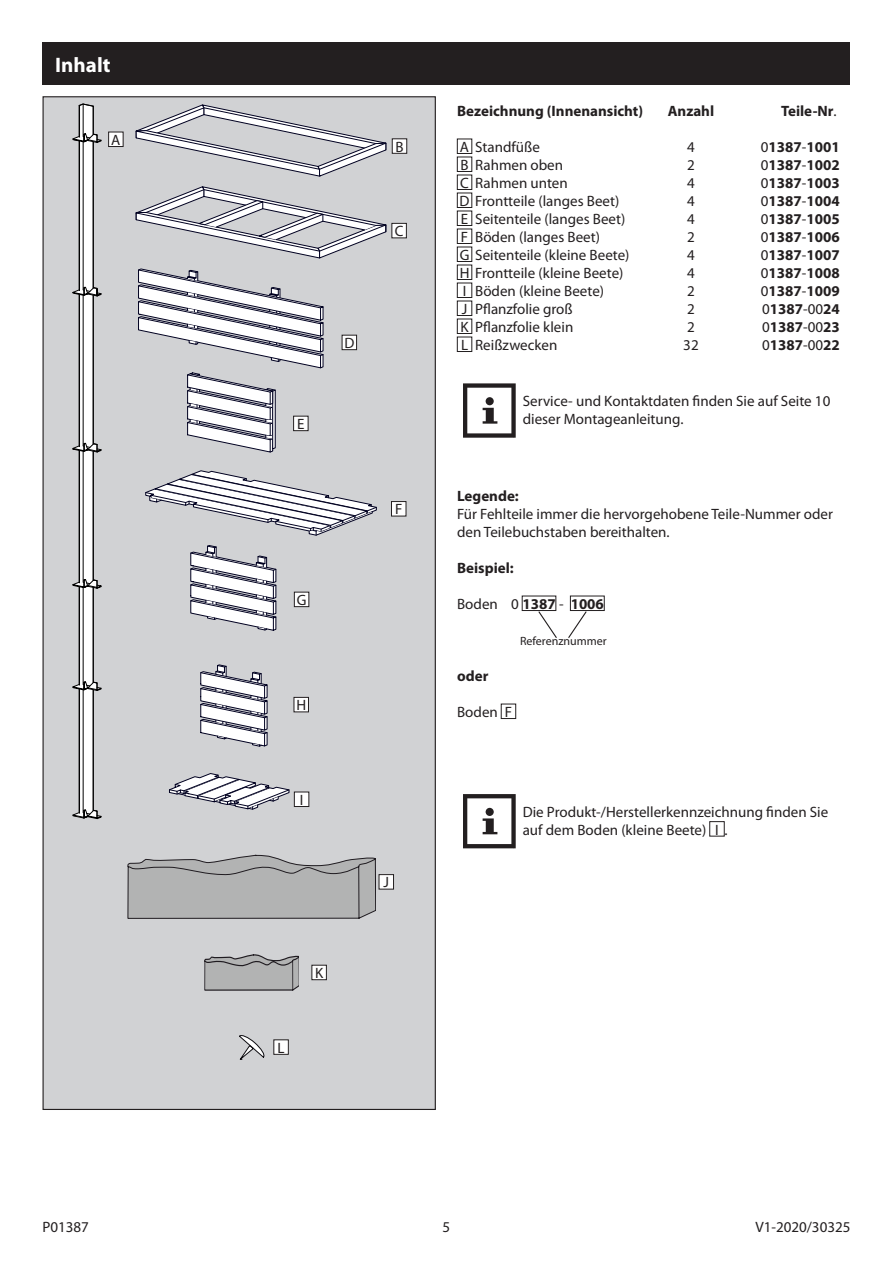
<style>
.page{position:relative;width:893px;height:1263px;background:#fff}
.page>*{position:absolute;margin:0;border:0;box-sizing:border-box;transform-origin:0 0}
.Überschrift_Balken{font:700 21px "Myriad Pro";color:#fff}
.Fließtext{font:15px/18px "Myriad Pro";color:#231f20}
.Fließtext-2{font:700 15px "Myriad Pro";color:#231f20}
.Benennung_Hecht{font:15px "Myriad Pro";color:#231f20}
.Benennung_Hecht-2{font:700 15px "Myriad Pro";color:#231f20}
.Seitennummerierung{font:15px "Myriad Pro";color:#231f20}
.Fließtext-3{font:12px "Myriad Pro";color:#231f20}
.s1{font-weight:400}
.s2{font-weight:700}
</style>
<div class="page">
<div style="left:43px;top:43px;width:807px;height:42px;background:#231f20"></div>
<div style="left:457px;top:139px;width:15px;height:15px;border:1px solid #231f20"></div>
<div style="left:457px;top:157px;width:15px;height:15px;border:1px solid #231f20"></div>
<div style="left:457px;top:175px;width:15px;height:15px;border:1px solid #231f20"></div>
<div style="left:457px;top:193px;width:15px;height:15px;border:1px solid #231f20"></div>
<div style="left:457px;top:211px;width:15px;height:15px;border:1px solid #231f20"></div>
<div style="left:457px;top:229px;width:15px;height:15px;border:1px solid #231f20"></div>
<div style="left:457px;top:247px;width:15px;height:15px;border:1px solid #231f20"></div>
<div style="left:457px;top:265px;width:15px;height:15px;border:1px solid #231f20"></div>
<div style="left:457px;top:283px;width:15px;height:15px;border:1px solid #231f20"></div>
<div style="left:457px;top:301px;width:15px;height:15px;border:1px solid #231f20"></div>
<div style="left:457px;top:319px;width:15px;height:15px;border:1px solid #231f20"></div>
<div style="left:457px;top:337px;width:15px;height:15px;border:1px solid #231f20"></div>
<div style="left:709px;top:821px;width:15px;height:15px;border:1px solid #231f20"></div>
<svg style="left:463px;top:383px;width:53px;height:55px"></svg>
<svg style="left:463px;top:794px;width:53px;height:54px"></svg>
<div style="left:570px;top:596px;width:34px;height:15px;border:1px solid #231f20"></div>
<div style="left:501px;top:704px;width:15px;height:15px;border:1px solid #231f20"></div>
<svg style="left:537px;top:610px;width:20px;height:28px"></svg>
<svg style="left:568px;top:610px;width:20px;height:28px"></svg>
<div style="left:43px;top:97px;width:392px;height:1012px;background:#d1d2d4"></div>
<svg style="left:169px;top:773px;width:121px;height:37px"></svg>
<svg style="left:135px;top:186px;width:252px;height:73px"></svg>
<svg style="left:200px;top:664px;width:68px;height:83px"></svg>
<svg style="left:190px;top:545px;width:87px;height:86px"></svg>
<svg style="left:138px;top:268px;width:186px;height:185px"></svg>
<svg style="left:145px;top:470px;width:232px;height:66px"></svg>
<svg style="left:135px;top:104px;width:252px;height:73px"></svg>
<div style="left:294px;top:416px;width:14px;height:15px;background:#fff"></div>
<div style="left:293px;top:416px;width:15px;height:15px;border:1px solid #231f20"></div>
<svg style="left:72px;top:103px;width:38px;height:716px"></svg>
<div style="left:109px;top:132px;width:14px;height:15px;background:#fff"></div>
<div style="left:108px;top:132px;width:15px;height:15px;border:1px solid #231f20"></div>
<div style="left:392px;top:139px;width:15px;height:14px;background:#fff"></div>
<div style="left:392px;top:139px;width:15px;height:14px;border:1px solid #231f20"></div>
<div style="left:392px;top:223px;width:14px;height:15px;background:#fff"></div>
<div style="left:392px;top:223px;width:15px;height:15px;border:1px solid #231f20"></div>
<div style="left:342px;top:335px;width:15px;height:15px;background:#fff"></div>
<div style="left:342px;top:335px;width:15px;height:15px;border:1px solid #231f20"></div>
<div style="left:294px;top:792px;width:15px;height:14px;background:#fff"></div>
<div style="left:294px;top:792px;width:15px;height:15px;border:1px solid #231f20"></div>
<div style="left:294px;top:697px;width:14px;height:15px;background:#fff"></div>
<div style="left:294px;top:697px;width:15px;height:15px;border:1px solid #231f20"></div>
<div style="left:391px;top:501px;width:15px;height:15px;background:#fff"></div>
<div style="left:391px;top:501px;width:15px;height:15px;border:1px solid #231f20"></div>
<div style="left:294px;top:592px;width:15px;height:15px;background:#fff"></div>
<div style="left:294px;top:592px;width:15px;height:15px;border:1px solid #231f20"></div>
<div style="left:379px;top:875px;width:14px;height:14px;background:#fff"></div>
<div style="left:379px;top:874px;width:15px;height:15px;border:1px solid #231f20"></div>
<div style="left:312px;top:965px;width:14px;height:15px;background:#fff"></div>
<div style="left:312px;top:965px;width:15px;height:15px;border:1px solid #231f20"></div>
<div style="left:274px;top:1040px;width:14px;height:14px;background:#fff"></div>
<svg style="left:128px;top:855px;width:248px;height:64px"></svg>
<svg style="left:205px;top:954px;width:94px;height:36px"></svg>
<svg style="left:239px;top:1035px;width:25px;height:25px"></svg>
<p class="Überschrift_Balken" style="left:55px;top:51px;width:57px">Inhalt</p>
<p class="Benennung_Hecht" style="left:111px;top:131px;width:11px">A</p>
<p class="Benennung_Hecht" style="left:395px;top:137px;width:10px">B</p>
<p class="Benennung_Hecht" style="left:395px;top:222px;width:10px">C</p>
<p class="Benennung_Hecht" style="left:297px;top:415px;width:9px">E</p>
<p class="Benennung_Hecht" style="left:344px;top:334px;width:11px">D</p>
<p class="Benennung_Hecht" style="left:297px;top:591px;width:11px">G</p>
<p class="Benennung_Hecht" style="left:395px;top:500px;width:9px">F</p>
<p class="Benennung_Hecht" style="left:296px;top:696px;width:11px">H</p>
<p class="Benennung_Hecht" style="left:300px;top:791px;width:5px">I</p>
<p class="Benennung_Hecht" style="left:278px;top:1038px;width:9px">L</p>
<p class="Benennung_Hecht" style="left:315px;top:964px;width:10px">K</p>
<p class="Benennung_Hecht" style="left:383px;top:873px;width:7px">J</p>
<p class="Fließtext-2" style="left:457px;top:101px;width:188px">Bezeichnung (Innenansicht)</p>
<p class="Fließtext-2" style="left:668px;top:101px;width:48px">Anzahl</p>
<p class="Fließtext-2" style="left:781px;top:101px;width:57px">Teile-Nr<span class="s1">.</span></p>
<p class="Benennung_Hecht" style="left:460px;top:138px;width:81px">A Standfüße</p>
<p class="Fließtext" style="left:687px;top:138px;width:9px">4</p>
<p class="Fließtext-2" style="left:761px;top:137px;width:80px"><span class="s1">0</span>1387<span class="s1">-</span>1001</p>
<p class="Benennung_Hecht" style="left:460px;top:156px;width:104px">B Rahmen oben</p>
<p class="Fließtext" style="left:687px;top:156px;width:9px">2</p>
<p class="Fließtext-2" style="left:761px;top:155px;width:80px"><span class="s1">0</span>1387<span class="s1">-</span>1002</p>
<p class="Benennung_Hecht" style="left:460px;top:174px;width:109px">C Rahmen unten</p>
<p class="Fließtext" style="left:687px;top:174px;width:9px">4</p>
<p class="Fließtext-2" style="left:761px;top:173px;width:80px"><span class="s1">0</span>1387<span class="s1">-</span>1003</p>
<p class="Benennung_Hecht" style="left:460px;top:192px;width:161px">D Frontteile (langes Beet)</p>
<p class="Fließtext" style="left:687px;top:192px;width:9px">4</p>
<p class="Fließtext-2" style="left:761px;top:191px;width:80px"><span class="s1">0</span>1387<span class="s1">-</span>1004</p>
<p class="Benennung_Hecht" style="left:461px;top:210px;width:9px">E</p>
<p class="Fließtext" style="left:475px;top:210px;width:152px">Seitenteile (langes Beet)</p>
<p class="Fließtext" style="left:687px;top:210px;width:9px">4</p>
<p class="Fließtext-2" style="left:761px;top:209px;width:80px"><span class="s1">0</span>1387<span class="s1">-</span>1005</p>
<p class="Benennung_Hecht" style="left:461px;top:228px;width:9px">F</p>
<p class="Fließtext" style="left:475px;top:228px;width:126px">Böden (langes Beet)</p>
<p class="Fließtext" style="left:687px;top:228px;width:9px">2</p>
<p class="Fließtext-2" style="left:761px;top:227px;width:80px"><span class="s1">0</span>1387<span class="s1">-</span>1006</p>
<p class="Benennung_Hecht" style="left:460px;top:246px;width:171px">G Seitenteile (kleine Beete)</p>
<p class="Fließtext" style="left:687px;top:246px;width:9px">4</p>
<p class="Fließtext-2" style="left:761px;top:245px;width:80px"><span class="s1">0</span>1387<span class="s1">-</span>1007</p>
<p class="Benennung_Hecht" style="left:460px;top:264px;width:165px">H Frontteile (kleine Beete)</p>
<p class="Fließtext" style="left:687px;top:264px;width:9px">4</p>
<p class="Fließtext-2" style="left:761px;top:263px;width:80px"><span class="s1">0</span>1387<span class="s1">-</span>1008</p>
<p class="Benennung_Hecht" style="left:463px;top:282px;width:5px">I</p>
<p class="Fließtext" style="left:475px;top:282px;width:130px">Böden (kleine Beete)</p>
<p class="Fließtext" style="left:687px;top:282px;width:9px">2</p>
<p class="Fließtext-2" style="left:761px;top:281px;width:80px"><span class="s1">0</span>1387<span class="s1">-</span>1009</p>
<p class="Benennung_Hecht" style="left:462px;top:300px;width:7px">J</p>
<p class="Fließtext" style="left:475px;top:300px;width:99px">Pflanzfolie groß</p>
<p class="Fließtext" style="left:687px;top:300px;width:9px">2</p>
<p class="Fließtext-2" style="left:762px;top:299px;width:79px"><span class="s1">0</span>1387<span class="s1">-00</span>24</p>
<p class="Benennung_Hecht" style="left:460px;top:318px;width:114px">K Pflanzfolie klein</p>
<p class="Fließtext" style="left:687px;top:318px;width:9px">2</p>
<p class="Fließtext-2" style="left:762px;top:317px;width:79px"><span class="s1">0</span>1387<span class="s1">-00</span>23</p>
<p class="Benennung_Hecht" style="left:461px;top:336px;width:9px">L</p>
<p class="Fließtext" style="left:475px;top:336px;width:84px">Reißzwecken</p>
<p class="Fließtext" style="left:683px;top:336px;width:17px">32</p>
<p class="Fließtext-2" style="left:762px;top:335px;width:79px"><span class="s1">0</span>1387<span class="s1">-00</span>22</p>
<p class="Fließtext" style="left:523px;top:392px;width:309px">Service- und Kontaktdaten finden Sie auf Seite 10 dieser Montageanleitung.</p>
<p class="Fließtext-2" style="left:457px;top:486px;width:63px">Legende:</p>
<p class="Fließtext" style="left:457px;top:505px;width:377px">Für Fehlteile immer die hervorgehobene Teile-Nummer oder den Teilebuchstaben bereithalten.</p>
<p class="Fließtext-2" style="left:457px;top:558px;width:58px">Beispiel:</p>
<p class="Fließtext" style="left:457px;top:595px;width:108px">Boden 0 <span class="s2">1387</span> -</p>
<p class="Benennung_Hecht-2" style="left:571px;top:594px;width:35px">1006</p>
<p class="Fließtext-3" style="left:520px;top:634px;width:88px">Referenznummer</p>
<p class="Fließtext-2" style="left:457px;top:666px;width:33px">oder</p>
<p class="Fließtext" style="left:457px;top:703px;width:42px">Boden</p>
<p class="Benennung_Hecht" style="left:505px;top:703px;width:9px">F</p>
<p class="Fließtext" style="left:523px;top:802px;width:307px">Die Produkt-/Herstellerkennzeichnung finden Sie auf dem Boden (kleine Beete)</p>
<p class="Benennung_Hecht" style="left:715px;top:820px;width:14px">I .</p>
<p class="Fließtext" style="left:43px;top:1217px;width:48px">P01387</p>
<p class="Seitennummerierung" style="left:443px;top:1217px;width:9px">5</p>
<p class="Fließtext" style="left:755px;top:1217px;width:97px">V1-2020/30325</p>
</div>
